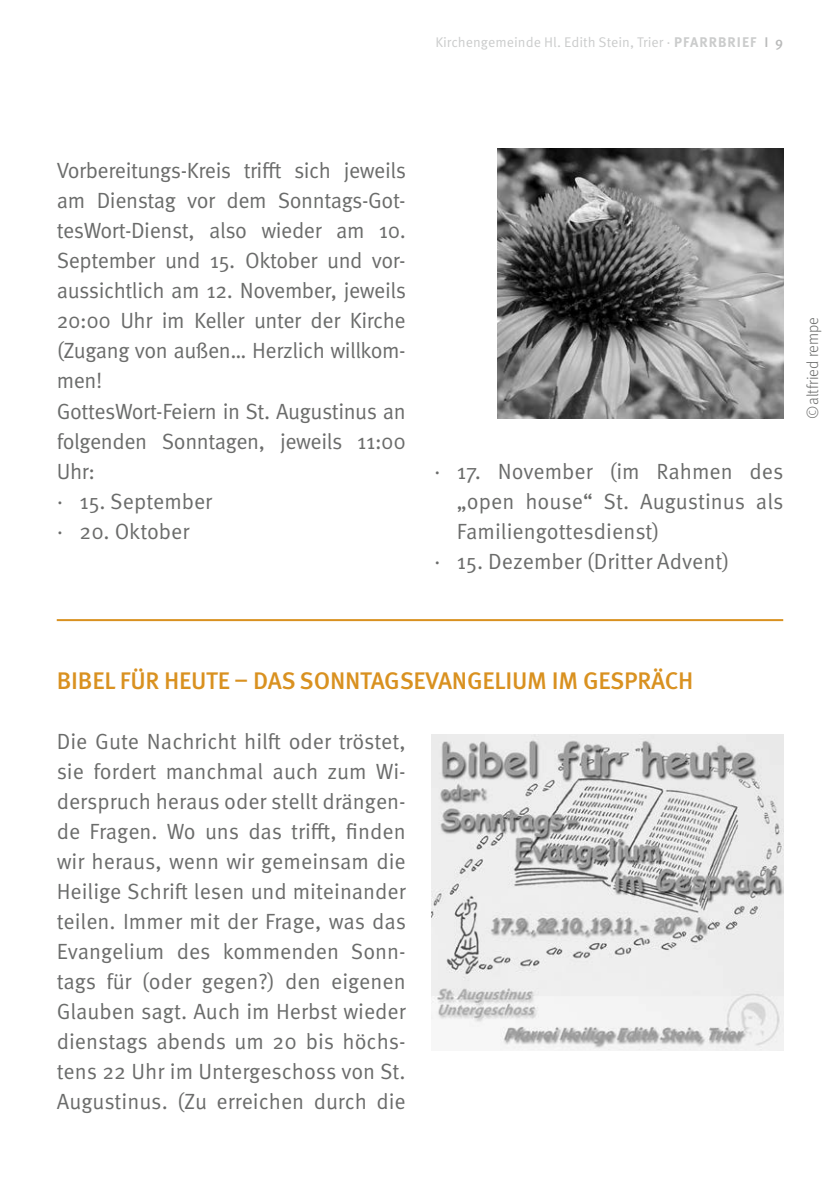
<style>
.page{position:relative;width:840px;height:1191px;background:#fff}
.page>*{position:absolute;margin:0;border:0;box-sizing:border-box;transform-origin:0 0}
.t1{font:500 24px "Meta Pro";letter-spacing:-.01em;color:#d99120}
.t2{font:22px/30px "Meta Pro Norm";letter-spacing:-.02em;color:#6b6c6b}
.t3{font:22px "Meta Pro Norm";color:#6b6c6b}
.t4{font:300 16px "Meta Pro";color:#6b6c6b}
.t5{font:14px "Meta Pro Norm";color:#cbcccc}
.s1{font-family:"Meta Pro";font-weight:700}
.s2{font-family:"Meta Pro";font-weight:500;color:#b9baba}
</style>
<div class="page">
<hr style="left:57px;top:619px;width:725px;height:2px;background:#d99120">
<img style="left:497px;top:148px;width:285px;height:270px">
<img style="left:431px;top:734px;width:351px;height:316px">
<p class="t5" style="left:435px;top:31px;width:349px">Kirchengemeinde Hl. Edith Stein, Trier · <span class="s1">PFARRBRIEF</span> <span class="s2">I 9</span></p>
<p class="t2" style="left:57px;top:154px;width:350px">Vorbereitungs-Kreis trifft sich jeweils am Dienstag vor dem Sonntags-Got&shy;tesWort-Dienst, also wieder am 10.<br>September und 15. Oktober und vor&shy;aussichtlich am 12. November, jeweils<br>20:00 Uhr im Keller unter der Kirche (Zugang von außen… Herzlich willkom&shy;men!<br>GottesWort-Feiern in St. Augustinus an folgenden Sonntagen, jeweils 11:00<br>Uhr:<br>· 15. September<br>· 20. Oktober</p>
<p class="t3" style="left:434px;top:454px;width:350px">· 17. November (im Rahmen des</p>
<p class="t3" style="left:456px;top:484px;width:328px">„open house“ St. Augustinus als</p>
<p class="t3" style="left:456px;top:514px;width:204px">Familiengottesdienst)</p>
<p class="t3" style="left:434px;top:544px;width:296px">· 15. Dezember (Dritter Advent)</p>
<p class="t4" style="left:800px;top:418px;width:103px;rotate:-90deg">©altfried rempe</p>
<p class="t1" style="left:57px;top:661px;width:637px">BIBEL FÜR HEUTE – DAS SONNTAGSEVANGELIUM IM GESPRÄCH</p>
<p class="t2" style="left:57px;top:724px;width:350px;text-align:justify">Die Gute Nachricht hilft oder tröstet, sie fordert manchmal auch zum Wi&shy;derspruch heraus oder stellt drängen&shy;de Fragen. Wo uns das trifft, finden wir heraus, wenn wir gemeinsam die Heilige Schrift lesen und miteinander teilen. Immer mit der Frage, was das Evangelium des kommenden Sonn&shy;tags für (oder gegen?) den eigenen Glauben sagt. Auch im Herbst wieder dienstags abends um 20 bis höchs&shy;tens 22 Uhr im Untergeschoss von St.<br>Augustinus. (Zu erreichen durch die</p>
</div>
